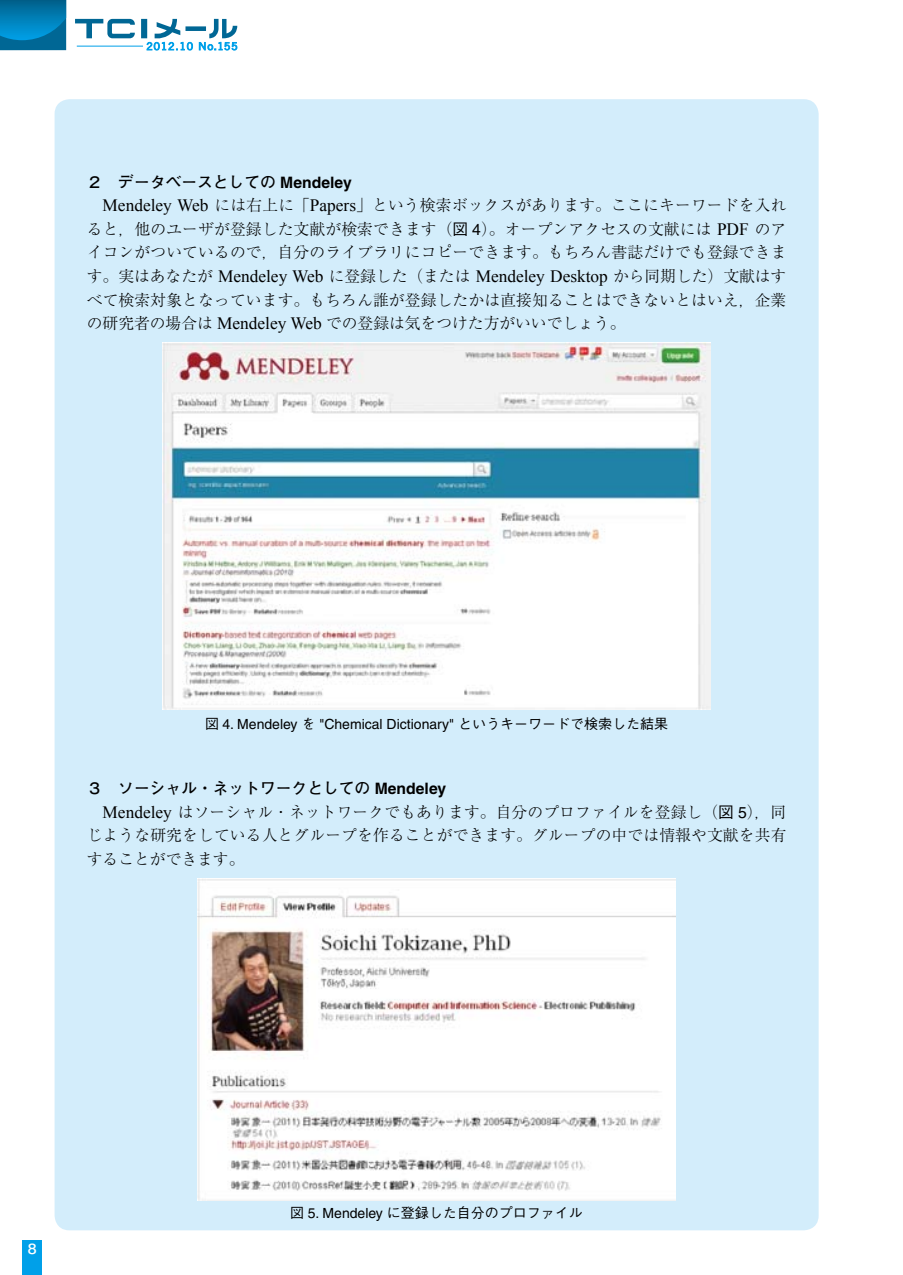
<style>
.page{position:relative;width:903px;height:1275px;background:#fff}
.page>*{position:absolute;margin:0;border:0;box-sizing:border-box;transform-origin:0 0}
.t1{font:300 15.75px/23.6px "Ryumin Pr 6";letter-spacing:.01em;color:#000;text-align:justify}
.t2{font:700 15.75px "Futo Go B101 Pr 6";color:#000}
.t3{font:14px "Helvetica";color:#000}
.t4{font:500 14px "Gothic BBB Pr 6";color:#000}
.t5{font:700 14px "Futo Go B101 Pr 6";color:#fff;scale:1.14 1}
.s1{font-family:"Helvetica"}
.s2{font-family:"Times New Roman";font-weight:400;font-size:17.32px}
.s3{font-family:"Gothic BBB Pr 6";font-weight:500}
.s4{font-family:"Helvetica";font-weight:400}
</style>
<div class="page">
<div style="left:0;top:0;width:66px;height:50px;background:#006795"></div>
<svg style="left:0;top:0;width:66px;height:40px"></svg>
<svg style="left:75px;top:19px;width:162px;height:31px"></svg>
<div style="left:22px;top:1240px;width:20px;height:35px;background:#00a0e9"></div>
<div style="left:55px;top:99px;width:764px;height:1131px;background:#d3edfb;border-radius:15px"></div>
<img style="left:162px;top:342px;width:549px;height:367px">
<img style="left:198px;top:878px;width:477px;height:322px">
<p class="t2" style="left:87px;top:169px;width:266px">２ データベースとしての <span class="s1">Mendeley</span></p>
<p class="t1" style="left:87px;top:192px;width:701px;text-indent:16px"><span class="s2">Mendeley Web</span> には右上に「<span class="s2">Papers</span>」という検索ボックスがあります。ここにキーワードを入れると，他のユーザが登録した文献が検索できます（<span class="s3">図</span> <span class="s4">4</span>）。オープンアクセスの文献には <span class="s2">PDF</span> のアイコンがついているので，自分のライブラリにコピーできます。もちろん書誌だけでも登録できます。実はあなたが <span class="s2">Mendeley Web</span> に登録した（または <span class="s2">Mendeley Desktop</span> から同期した）文献はすべて検索対象となっています。もちろん誰が登録したかは直接知ることはできないとはいえ，企業の研究者の場合は <span class="s2">Mendeley Web</span> での登録は気をつけた方がいいでしょう。</p>
<p class="t3" style="left:205px;top:716px;width:465px"><span class="s3">図</span> 4. Mendeley <span class="s3">を</span> "Chemical Dictionary" <span class="s3">というキーワードで検索した結果</span></p>
<p class="t2" style="left:87px;top:775px;width:361px">３ ソーシャル・ネットワークとしての <span class="s1">Mendeley</span></p>
<p class="t1" style="left:87px;top:799px;width:701px;text-indent:16px"><span class="s2">Mendeley</span> はソーシャル・ネットワークでもあります。自分のプロファイルを登録し（<span class="s3">図</span> <span class="s4">5</span>），同じような研究をしている人とグループを作ることができます。グループの中では情報や文献を共有することができます。</p>
<p class="t5" style="left:28px;top:1238px;width:9px">8</p>
<p class="t4" style="left:290px;top:1201px;width:294px">図 <span class="s4">5. Mendeley</span> に登録した自分のプロファイル</p>
</div>
